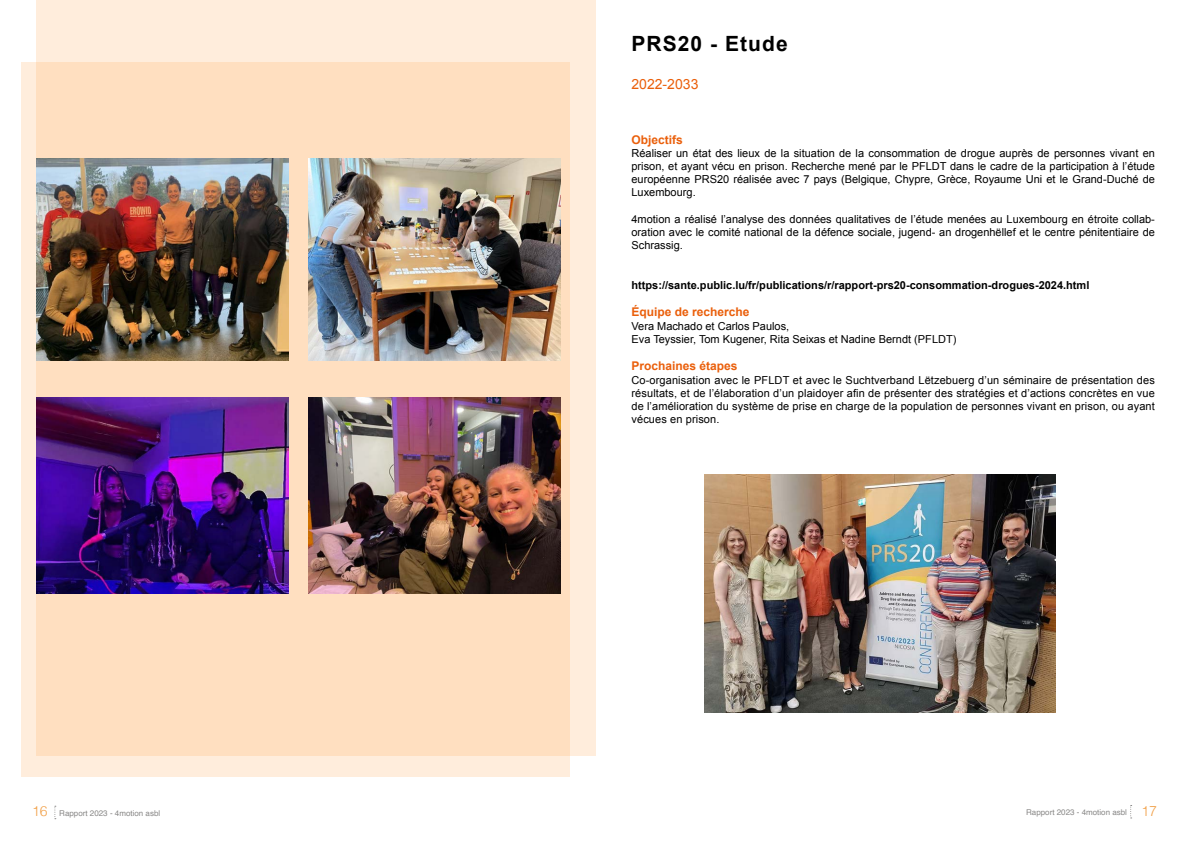
<style>
.page{position:relative;width:1191px;height:842px;background:#fff}
.page>*{position:absolute;margin:0;border:0;box-sizing:border-box;transform-origin:0 0}
.t1{font:700 21px "Arial";letter-spacing:.05em;color:#000}
.t2{font:14px "Arial";color:#ea5f0b}
.t3{font:700 12px "Arial";color:#ea5f0b}
.t4{font:11px/13.2px "Arial";color:#000;text-align:justify}
.t5{font:700 11px "Arial";color:#000}
.t6{font:8px "Helvetica";color:#898887}
.s1{font-weight:300;font-size:14px;color:#f1a048}
</style>
<div class="page">
<svg style="left:54px;top:806px;width:2px;height:13px"></svg>
<div style="left:36px;top:0;width:559px;height:755px;background:#ffeddc"></div>
<svg style="left:21px;top:62px;width:549px;height:715px;background:#fcdec2"></svg>
<img style="left:309px;top:159px;width:251px;height:201px">
<img style="left:36px;top:159px;width:252px;height:201px">
<img style="left:37px;top:398px;width:251px;height:195px">
<img style="left:309px;top:398px;width:251px;height:195px">
<img style="left:704px;top:474px;width:351px;height:238px">
<h1 class="t1" style="left:631px;top:30px;width:158px">PRS20 - Etude</h1>
<p class="t2" style="left:631px;top:75px;width:68px">2022-2033</p>
<p class="t3" style="left:631px;top:131px;width:53px">Objectifs</p>
<p class="t4" style="left:631px;top:146px;width:525px">Réaliser un état des lieux de la situation de la consommation de drogue auprès de personnes vivant en prison, et ayant vécu en prison. Recherche mené par le PFLDT dans le cadre de la participation à l’étude européenne PRS20 réalisée avec 7 pays (Belgique, Chypre, Grèce, Royaume Uni et le Grand-Duché de Luxembourg.</p>
<p class="t4" style="left:631px;top:212px;width:525px">4motion a réalisé l’analyse des données qualitatives de l’étude menées au Luxembourg en étroite collab&shy;oration avec le comité national de la défence sociale, jugend- an drogenhëllef et le centre pénitentiaire de Schrassig.</p>
<p class="t5" style="left:631px;top:278px;width:459px">https://sante.public.lu/fr/publications/r/rapport-prs20-consommation-drogues-2024.html</p>
<p class="t3" style="left:631px;top:304px;width:120px">Équipe de recherche</p>
<p class="t4" style="left:631px;top:319px;width:326px">Vera Machado et Carlos Paulos,<br>Eva Teyssier, Tom Kugener, Rita Seixas et Nadine Berndt (PFLDT)</p>
<p class="t3" style="left:631px;top:358px;width:108px">Prochaines étapes</p>
<p class="t4" style="left:631px;top:373px;width:525px">Co-organisation avec le PFLDT et avec le Suchtverband Lëtzebuerg d’un séminaire de présentation des résultats, et de l’élaboration d’un plaidoyer afin de présenter des stratégies et d’actions concrètes en vue de l’amélioration du système de prise en charge de la population de personnes vivant en prison, ou ayant vécues en prison.</p>
<p class="t6" style="left:32px;top:807px;width:130px"><span class="s1">16</span> Rapport 2023 - 4motion asbl</p>
<p class="t6" style="left:1026px;top:806px;width:132px">Rapport 2023 - 4motion asbl <span class="s1">17</span></p>
</div>
